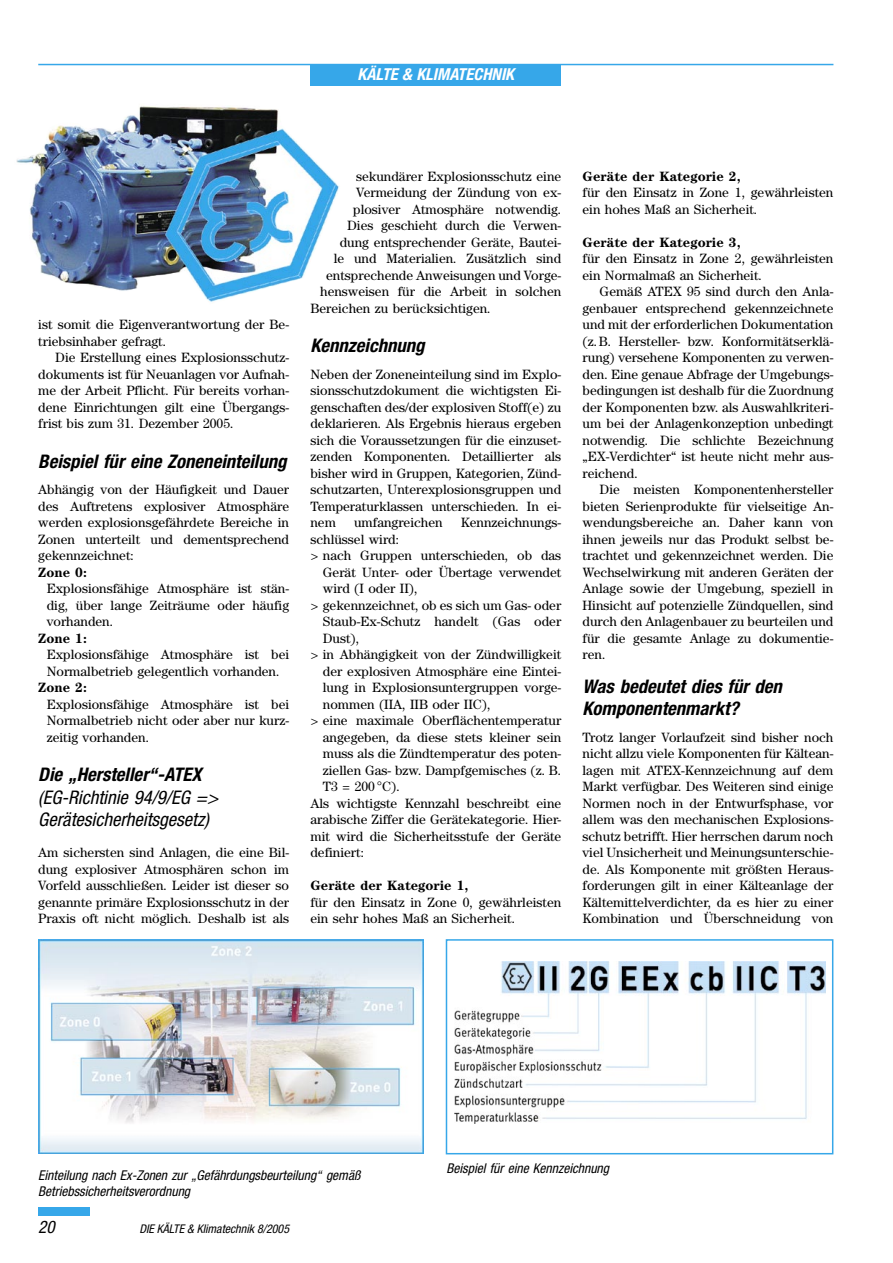
<style>
.page{position:relative;width:893px;height:1263px;background:#fff}
.page>*{position:absolute;margin:0;border:0;box-sizing:border-box;transform-origin:0 0}
.KK_07a_ZÜ_1zeilig{font:italic condensed 18.75px/22.5px "Helvetica Neue LT Std";color:#000}
.KK_07a_ZÜ_1zeilig-2{font:italic 700 condensed 18.75px "Helvetica Neue LT Std";color:#000}
.KK_07b_ZÜ_2zeilig{font:italic 700 condensed 18.75px/22.5px "Helvetica Neue LT Std";color:#000}
.t1{font:italic condensed 17.25px "Helvetica Neue LT Std";color:#000}
.t2{font:italic 700 condensed 16.5px "Helvetica Neue LT Std";color:#fff}
.KK_06_Grundtext_ohne_Einzug{font:13.5px/16.5px "Century Std";color:#000;text-align:justify}
.KK_05_Grundtext{font:13.5px/16.5px "Century Std";color:#000;text-align:justify}
.KK_09_Bildunterschrift{font:italic condensed 13.5px/15.8px "Helvetica Neue LT Std";color:#000}
.KK_06_Grundtext_ohne_Einzug-2{font:700 13.5px "Century Std";color:#000}
.t3{font:italic condensed 12px "Helvetica Neue LT Std";color:#000}
.s1{font-weight:700}
</style>
<div class="page">
<div style="left:310px;top:65px;width:251px;height:20px;background:#36a7e9"></div>
<hr style="left:38px;top:64px;width:795px;height:1px;background:#36a7e9">
<div style="left:38px;top:1208px;width:51px;height:8px;background:#36a7e9"></div>
<img style="left:16px;top:106px;width:323px;height:196px">
<img style="left:38px;top:940px;width:385px;height:213px">
<img style="left:454px;top:961px;width:372px;height:163px">
<div style="left:446px;top:939px;width:387px;height:215px;border:2px solid #36a7e9"></div>
<p class="t2" style="left:358px;top:64px;width:158px">KÄLTE &amp; KLIMATECHNIK</p>
<p class="KK_05_Grundtext" style="left:38px;top:316px;width:252px">ist somit die Eigenverantwortung der Be&shy;triebsinhaber gefragt.</p>
<p class="KK_05_Grundtext" style="left:38px;top:349px;width:252px;text-indent:17px">Die Erstellung eines Explosionsschutz&shy;dokuments ist für Neuanlagen vor Aufnah&shy;me der Arbeit Pflicht. Für bereits vorhan&shy;dene Einrichtungen gilt eine Übergangs&shy;frist bis zum 31. Dezember 2005.</p>
<p class="KK_07a_ZÜ_1zeilig-2" style="left:38px;top:450px;width:250px">Beispiel für eine Zoneneinteilung</p>
<p class="KK_06_Grundtext_ohne_Einzug" style="left:38px;top:481px;width:252px">Abhängig von der Häufigkeit und Dauer des Auftretens explosiver Atmosphäre werden explosionsgefährdete Bereiche in Zonen unterteilt und dementsprechend gekennzeichnet:</p>
<p class="KK_06_Grundtext_ohne_Einzug-2" style="left:38px;top:564px;width:50px">Zone 0:</p>
<p class="KK_06_Grundtext_ohne_Einzug" style="left:47px;top:580px;width:244px">Explosionsfähige Atmosphäre ist stän&shy;dig, über lange Zeiträume oder häufig vorhanden.</p>
<p class="KK_06_Grundtext_ohne_Einzug-2" style="left:38px;top:630px;width:50px">Zone 1:</p>
<p class="KK_06_Grundtext_ohne_Einzug" style="left:47px;top:646px;width:244px">Explosionsfähige Atmosphäre ist bei<br>Normalbetrieb gelegentlich vorhanden.</p>
<p class="KK_06_Grundtext_ohne_Einzug-2" style="left:38px;top:680px;width:50px">Zone 2:</p>
<p class="KK_06_Grundtext_ohne_Einzug" style="left:47px;top:696px;width:244px">Explosionsfähige Atmosphäre ist bei Normalbetrieb nicht oder aber nur kurz&shy;zeitig vorhanden.</p>
<p class="KK_07a_ZÜ_1zeilig" style="left:38px;top:764px;width:181px"><span class="s1">Die „Hersteller“-ATEX </span>(EG-Richtinie 94/9/EG =&gt;<br>Gerätesicherheitsgesetz)</p>
<p class="KK_06_Grundtext_ohne_Einzug" style="left:38px;top:844px;width:252px">Am sichersten sind Anlagen, die eine Bil&shy;dung explosiver Atmosphären schon im Vorfeld ausschließen. Leider ist dieser so genannte primäre Explosionsschutz in der Praxis oft nicht möglich. Deshalb ist als</p>
<p class="KK_06_Grundtext_ohne_Einzug" style="left:356px;top:168px;width:207px">sekundärer Explosionsschutz eine</p>
<p class="KK_06_Grundtext_ohne_Einzug" style="left:356px;top:184px;width:207px">Vermeidung der Zündung von ex-</p>
<p class="KK_06_Grundtext_ohne_Einzug" style="left:353px;top:201px;width:210px">plosiver Atmosphäre notwendig.</p>
<p class="KK_06_Grundtext_ohne_Einzug" style="left:347px;top:217px;width:216px">Dies geschieht durch die Verwen-</p>
<p class="KK_06_Grundtext_ohne_Einzug" style="left:340px;top:234px;width:223px">dung entsprechender Geräte, Bautei-</p>
<p class="KK_06_Grundtext_ohne_Einzug" style="left:334px;top:250px;width:229px">le und Materialien. Zusätzlich sind</p>
<p class="KK_06_Grundtext_ohne_Einzug" style="left:326px;top:267px;width:237px">entsprechende Anweisungen und Vorge-</p>
<p class="KK_06_Grundtext_ohne_Einzug" style="left:320px;top:283px;width:243px">hensweisen für die Arbeit in solchen</p>
<p class="KK_06_Grundtext_ohne_Einzug" style="left:310px;top:300px;width:182px">Bereichen zu berücksichtigen.</p>
<p class="KK_07a_ZÜ_1zeilig-2" style="left:310px;top:334px;width:116px">Kennzeichnung</p>
<p class="KK_06_Grundtext_ohne_Einzug" style="left:310px;top:366px;width:252px">Neben der Zoneneinteilung sind im Explo&shy;sionsschutzdokument die wichtigsten Ei&shy;genschaften des/der explosiven Stoff(e) zu deklarieren. Als Ergebnis hieraus ergeben sich die Voraussetzungen für die einzuset&shy;zenden Komponenten. Detaillierter als bisher wird in Gruppen, Kategorien, Zünd&shy;schutzarten, Unterexplosionsgruppen und Temperaturklassen unterschieden. In ei&shy;nem</p>
<p class="KK_06_Grundtext_ohne_Einzug" style="left:354px;top:514px;width:90px">umfangreichen</p>
<p class="KK_06_Grundtext_ohne_Einzug" style="left:461px;top:514px;width:102px">Kennzeichnungs-</p>
<p class="KK_06_Grundtext_ohne_Einzug" style="left:310px;top:531px;width:90px">schlüssel wird:</p>
<p class="KK_06_Grundtext_ohne_Einzug" style="left:323px;top:547px;width:240px;text-indent:-12px">&gt; nach Gruppen unterschieden, ob das Gerät Unter- oder Übertage verwendet wird (I oder II),</p>
<p class="KK_06_Grundtext_ohne_Einzug" style="left:323px;top:597px;width:240px;text-indent:-12px">&gt; gekennzeichnet, ob es sich um Gas- oder Staub-Ex-Schutz handelt (Gas oder Dust),</p>
<p class="KK_06_Grundtext_ohne_Einzug" style="left:323px;top:646px;width:240px;text-indent:-12px">&gt; in Abhängigkeit von der Zündwilligkeit der explosiven Atmosphäre eine Eintei&shy;lung in Explosionsuntergruppen vorge&shy;nommen (IIA, IIB oder IIC),</p>
<p class="KK_06_Grundtext_ohne_Einzug" style="left:323px;top:712px;width:240px;text-indent:-12px">&gt; eine maximale Oberflächentemperatur angegeben, da diese stets kleiner sein muss als die Zündtemperatur des poten&shy;ziellen Gas- bzw. Dampfgemisches (z. B.<br>T3 = 200 °C).</p>
<p class="KK_06_Grundtext_ohne_Einzug" style="left:310px;top:795px;width:252px">Als wichtigste Kennzahl beschreibt eine arabische Ziffer die Gerätekategorie. Hier&shy;mit wird die Sicherheitsstufe der Geräte definiert:</p>
<p class="KK_06_Grundtext_ohne_Einzug-2" style="left:310px;top:878px;width:160px">Geräte der Kategorie 1,</p>
<p class="KK_06_Grundtext_ohne_Einzug" style="left:310px;top:894px;width:252px">für den Einsatz in Zone 0, gewährleisten ein sehr hohes Maß an Sicherheit.</p>
<p class="KK_06_Grundtext_ohne_Einzug-2" style="left:583px;top:168px;width:160px">Geräte der Kategorie 2,</p>
<p class="KK_06_Grundtext_ohne_Einzug" style="left:583px;top:184px;width:252px">für den Einsatz in Zone 1, gewährleisten ein hohes Maß an Sicherheit.</p>
<p class="KK_06_Grundtext_ohne_Einzug-2" style="left:583px;top:234px;width:160px">Geräte der Kategorie 3,</p>
<p class="KK_06_Grundtext_ohne_Einzug" style="left:583px;top:250px;width:252px">für den Einsatz in Zone 2, gewährleisten ein Normalmaß an Sicherheit.</p>
<p class="KK_05_Grundtext" style="left:583px;top:283px;width:252px;text-indent:17px">Gemäß ATEX 95 sind durch den Anla&shy;genbauer entsprechend gekennzeichnete und mit der erforderlichen Dokumentation (z. B. Hersteller- bzw. Konformitätserklä&shy;rung) versehene Komponenten zu verwen&shy;den. Eine genaue Abfrage der Umgebungs&shy;bedingungen ist deshalb für die Zuordnung der Komponenten bzw. als Auswahlkriteri&shy;um bei der Anlagenkonzeption unbedingt notwendig. Die schlichte Bezeichnung „EX-Verdichter“ ist heute nicht mehr aus&shy;reichend.</p>
<p class="KK_05_Grundtext" style="left:583px;top:481px;width:252px;text-indent:17px">Die meisten Komponentenhersteller bieten Serienprodukte für vielseitige An&shy;wendungsbereiche an. Daher kann von ihnen jeweils nur das Produkt selbst be&shy;trachtet und gekennzeichnet werden. Die Wechselwirkung mit anderen Geräten der Anlage sowie der Umgebung, speziell in Hinsicht auf potenzielle Zündquellen, sind durch den Anlagenbauer zu beurteilen und für die gesamte Anlage zu dokumentie&shy;ren.</p>
<p class="KK_07b_ZÜ_2zeilig" style="left:583px;top:675px;width:201px">Was bedeutet dies für den<br>Komponentenmarkt?</p>
<p class="KK_06_Grundtext_ohne_Einzug" style="left:583px;top:729px;width:252px">Trotz langer Vorlaufzeit sind bisher noch nicht allzu viele Komponenten für Kältean&shy;lagen mit ATEX-Kennzeichnung auf dem Markt verfügbar. Des Weiteren sind einige Normen noch in der Entwurfsphase, vor allem was den mechanischen Explosions&shy;schutz betrifft. Hier herrschen darum noch viel Unsicherheit und Meinungsunterschie&shy;de. Als Komponente mit größten Heraus&shy;forderungen gilt in einer Kälteanlage der Kältemittelverdichter, da es hier zu einer Kombination und Überschneidung von</p>
<p class="KK_09_Bildunterschrift" style="left:38px;top:1168px;width:323px">Einteilung nach Ex-Zonen zur „Gefährdungsbeurteilung“ gemäß<br>Betriebssicherheitsverordnung</p>
<p class="t1" style="left:38px;top:1217px;width:18px">20</p>
<p class="t3" style="left:139px;top:1222px;width:151px">DIE KÄLTE &amp; Klimatechnik 8/2005</p>
<p class="KK_09_Bildunterschrift" style="left:446px;top:1160px;width:164px">Beispiel für eine Kennzeichnung</p>
</div>
